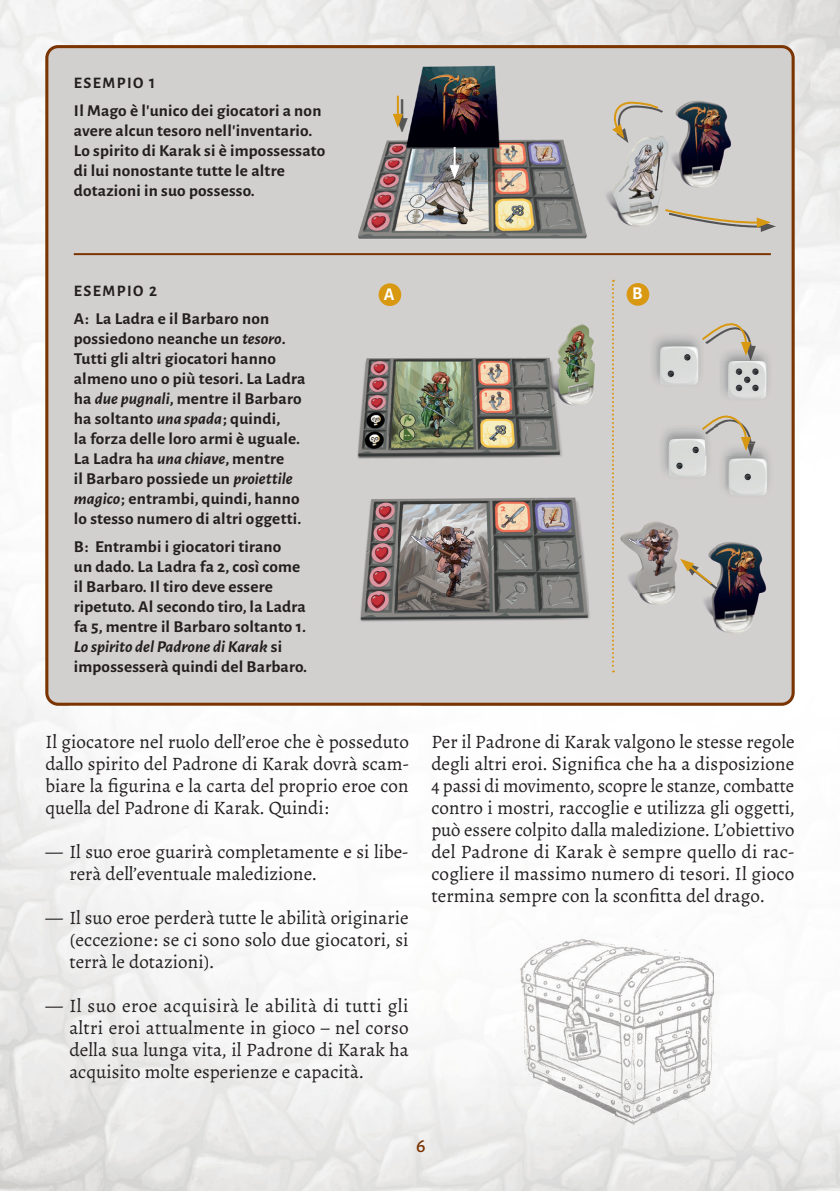
<style>
.page{position:relative;width:840px;height:1191px;background:#fff}
.page>*{position:absolute;margin:0;border:0;box-sizing:border-box;transform-origin:0 0}
.t1{font:500 20px "Alegreya Sans";color:#7b3300}
.t2{font:19px/22px "Alegreya";color:#231f20;text-align:justify}
.t3{font:700 18px "Alegreya Sans";color:#fff}
.t4{font:700 16.6px/20px "Alegreya Sans";letter-spacing:.01em;color:#231f20;scale:1.04 1}
.t5{font:700 16px "Alegreya Sans";letter-spacing:.09em;color:#231f20}
.s1{font-style:italic}
</style>
<div class="page">
<img style="left:0;top:0;width:839px;height:70px">
<img style="left:0;top:70px;width:69px;height:1121px">
<img style="left:770px;top:70px;width:69px;height:1121px">
<img style="left:69px;top:705px;width:350px;height:486px">
<img style="left:460px;top:926px;width:318px;height:219px">
<div style="left:45px;top:45px;width:749px;height:660px;background:#d2d0cf"></div>
<img style="left:325px;top:51px;width:434px;height:199px">
<img style="left:396px;top:100px;width:11px;height:32px">
<hr style="left:396px;top:96px;width:2px;height:21px;background:#d99811">
<svg style="left:392px;top:114px;width:11px;height:14px"></svg>
<hr style="left:453px;top:147px;width:2px;height:21px;background:#fff">
<svg style="left:449px;top:165px;width:10px;height:14px"></svg>
<img style="left:616px;top:106px;width:46px;height:37px">
<svg style="left:611px;top:100px;width:48px;height:39px;background:#c8c0b1"></svg>
<img style="left:668px;top:213px;width:106px;height:19px">
<svg style="left:663px;top:208px;width:107px;height:20px;background:#c5bcab"></svg>
<img style="left:334px;top:490px;width:445px;height:154px">
<hr style="left:74px;top:253px;width:696px;height:2px;background:#7b3300">
<img style="left:334px;top:308px;width:318px;height:51px">
<img style="left:652px;top:308px;width:64px;height:24px">
<img style="left:716px;top:308px;width:63px;height:37px">
<img style="left:334px;top:359px;width:445px;height:103px">
<img style="left:648px;top:332px;width:52px;height:56px">
<img style="left:649px;top:356px;width:60px;height:41px">
<img style="left:649px;top:333px;width:55px;height:55px">
<svg style="left:656px;top:462px;width:1px;height:18px"></svg>
<img style="left:656px;top:424px;width:44px;height:38px">
<img style="left:657px;top:462px;width:116px;height:28px">
<img style="left:657px;top:425px;width:43px;height:55px">
<img style="left:773px;top:444px;width:11px;height:64px">
<img style="left:724px;top:490px;width:55px;height:18px">
<img style="left:750px;top:490px;width:23px;height:9px">
<img style="left:750px;top:444px;width:23px;height:18px">
<img style="left:716px;top:360px;width:3px;height:42px">
<img style="left:779px;top:345px;width:1px;height:64px">
<img style="left:719px;top:345px;width:60px;height:64px">
<img style="left:683px;top:563px;width:32px;height:25px">
<svg style="left:679px;top:559px;width:34px;height:27px"></svg>
<img style="left:709px;top:327px;width:45px;height:33px">
<img style="left:705px;top:356px;width:4px;height:4px">
<img style="left:719px;top:345px;width:35px;height:15px">
<svg style="left:700px;top:317px;width:50px;height:39px;background:#c9c1b4"></svg>
<img style="left:750px;top:419px;width:4px;height:24px">
<img style="left:750px;top:444px;width:4px;height:11px">
<svg style="left:700px;top:413px;width:50px;height:86px;background:#cbc8c1"></svg>
<div style="left:378px;top:283px;width:23px;height:23px;background:#d99811;border-radius:50%"></div>
<svg style="left:626px;top:283px;width:23px;height:23px"></svg>
<svg style="left:611px;top:280px;width:2px;height:392px"></svg>
<p class="t5" style="left:74px;top:71px;width:83px">ESEMPIO 1</p>
<p class="t4" style="left:74px;top:100px;width:243px">Il Mago è l'unico dei giocatori a non avere alcun tesoro nell'inventario.<br>Lo spirito di Karak si è impossessato di lui nonostante tutte le altre dotazioni in suo possesso.</p>
<p class="t5" style="left:74px;top:279px;width:85px">ESEMPIO 2</p>
<p class="t4" style="left:74px;top:308px;width:224px">A : La Ladra e il Barbaro non possiedono neanche un <span class="s1">tesoro</span>.<br>Tutti gli altri giocatori hanno almeno uno o più tesori. La Ladra ha <span class="s1">due pugnali</span>, mentre il Barbaro ha soltanto <span class="s1">una spada</span> ; quindi,<br>la forza delle loro armi è uguale.<br>La Ladra ha <span class="s1">una chiave</span>, mentre<br>il Barbaro possiede un <span class="s1">proiettile magico</span> ; entrambi, quindi, hanno lo stesso numero di altri oggetti.</p>
<p class="t4" style="left:74px;top:536px;width:226px">B : Entrambi i giocatori tirano<br>un dado. La Ladra fa 2, così come il Barbaro. Il tiro deve essere ripetuto. Al secondo tiro, la Ladra fa 5, mentre il Barbaro soltanto 1.<br><span class="s1">Lo spirito del Padrone di Karak</span> si impossesserà quindi del Barbaro.</p>
<p class="t3" style="left:384px;top:281px;width:12px">A</p>
<p class="t3" style="left:631px;top:280px;width:12px">B</p>
<p class="t2" style="left:45px;top:731px;width:365px">Il giocatore nel ruolo dell’eroe che è posseduto dallo spirito del Padrone di Karak dovrà scam&shy;biare la figurina e la carta del proprio eroe con quella del Padrone di Karak. Quindi :</p>
<p class="t2" style="left:69px;top:841px;width:340px;text-indent:-24px">— Il suo eroe guarirà completamente e si libe&shy;rerà dell’eventuale maledizione.</p>
<p class="t2" style="left:69px;top:907px;width:340px;text-indent:-24px">— Il suo eroe perderà tutte le abilità originarie (eccezione : se ci sono solo due giocatori, si terrà le dotazioni).</p>
<p class="t2" style="left:69px;top:995px;width:341px;text-indent:-24px">— Il suo eroe acquisirà le abilità di tutti gli altri eroi attualmente in gioco – nel corso della sua lunga vita, il Padrone di Karak ha acquisito molte esperienze e capacità.</p>
<p class="t2" style="left:431px;top:731px;width:364px">Per il Padrone di Karak valgono le stesse regole degli altri eroi. Significa che ha a disposizione 4 passi di movimento, scopre le stanze, combatte contro i mostri, raccoglie e utilizza gli oggetti, può essere colpito dalla maledizione. L’obiettivo del Padrone di Karak è sempre quello di rac&shy;cogliere il massimo numero di tesori. Il gioco termina sempre con la sconfitta del drago.</p>
<p class="t1" style="left:416px;top:1132px;width:11px">6</p>
</div>
